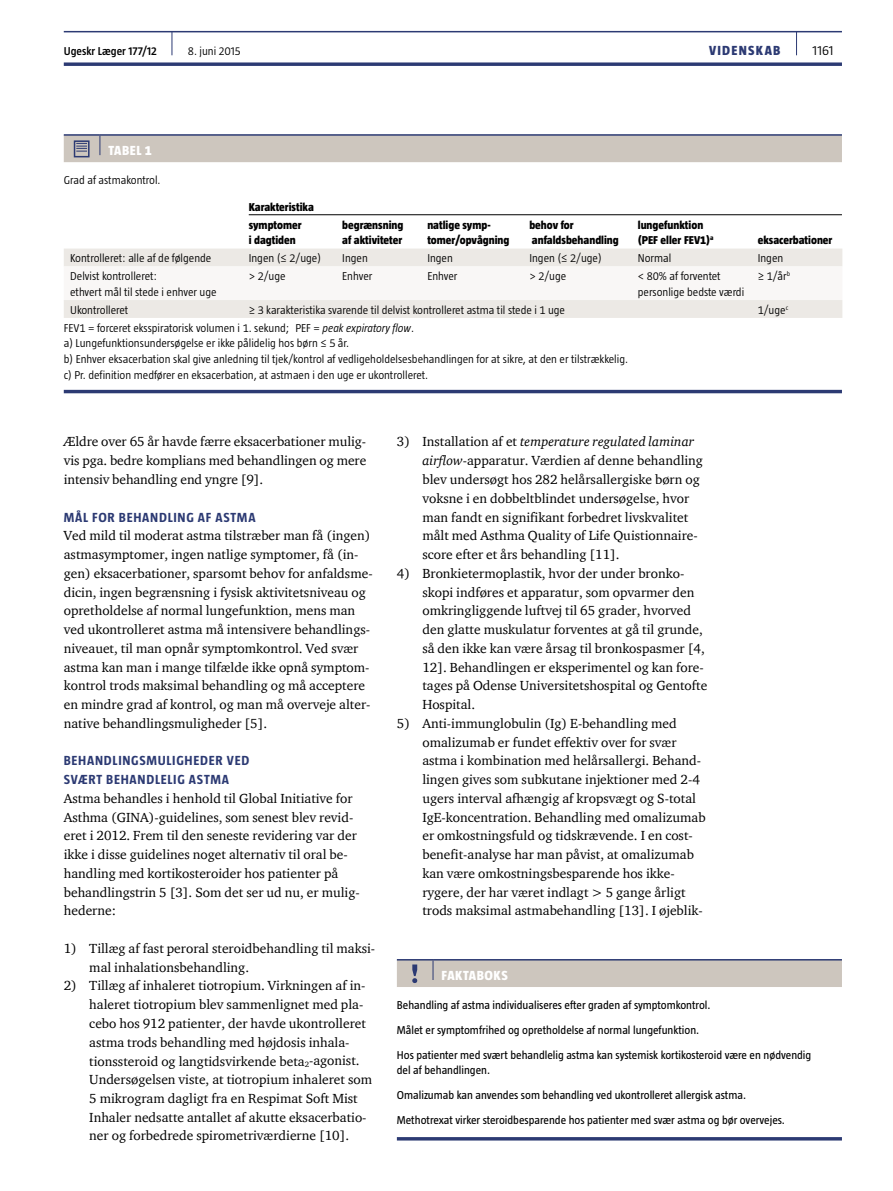
<style>
.page{position:relative;width:893px;height:1191px;background:#fff}
.page>*{position:absolute;margin:0;border:0;box-sizing:border-box;transform-origin:0 0}
.t1{font:13.5px/18.8px "ITC Charter Com";color:#000}
.t2{font:700 13.5px "Taz";letter-spacing:.055em;color:#2c3a73}
.t3{font:800 13.5px "Taz";color:#fff}
.t4{font:800 13.5px "Taz";letter-spacing:.095em;color:#2c3a73}
.t5{font:300 13.5px "Taz";color:#000}
.t6{font:300 11.7px/15.8px "Taz";color:#000}
.t7{font:11.7px/24.8px "Taz";color:#000}
.t8{font:800 11.7px/15.8px "Taz";color:#000}
.t9{font:600 11.7px "Taz";color:#000}
.s1{font-style:italic}
</style>
<div class="page">
<hr style="left:64px;top:31px;width:778px;height:1px;background:#2c3a73">
<svg style="left:64px;top:62px;width:778px;height:4px;background:#485485"></svg>
<svg style="left:796px;top:32px;width:1px;height:23px"></svg>
<svg style="left:172px;top:32px;width:1px;height:23px"></svg>
<hr style="left:64px;top:134px;width:36px;height:2px;background:#2c3a73">
<hr style="left:100px;top:134px;width:742px;height:2px;background:#2c3a73">
<div style="left:64px;top:135px;width:778px;height:27px;background:#cdc6be"></div>
<div style="left:64px;top:248px;width:778px;height:70px;background:#ece9e5"></div>
<div style="left:64px;top:266px;width:778px;height:34px;background:#f9f7f6"></div>
<hr style="left:249px;top:214px;width:593px;height:1px;background:#000">
<hr style="left:64px;top:390px;width:778px;height:3px;background:#2c3a73">
<svg style="left:397px;top:959px;width:445px;height:28px;background:#c3bdb9"></svg>
<hr style="left:397px;top:1137px;width:445px;height:3px;background:#2c3a73">
<p class="t9" style="left:64px;top:45px;width:95px">Ugeskr Læger 177/12</p>
<p class="t6" style="left:188px;top:43px;width:54px">8. juni 2015</p>
<p class="t4" style="left:709px;top:43px;width:73px">VIDENSKAB</p>
<p class="t5" style="left:813px;top:43px;width:22px">1161</p>
<p class="t3" style="left:108px;top:143px;width:45px">Tabe l 1</p>
<p class="t6" style="left:64px;top:172px;width:98px">Grad af astmakontrol.</p>
<p class="t8" style="left:249px;top:198px;width:67px;line-height:17.9px">Karakteristika symptomer</p>
<p class="t8" style="left:249px;top:232px;width:49px">i dagtiden</p>
<p class="t8" style="left:342px;top:216px;width:63px">begrænsning af aktiviteter</p>
<p class="t8" style="left:427px;top:216px;width:84px">natlige symp&shy;tomer/opvågning</p>
<p class="t8" style="left:529px;top:216px;width:91px">behov for anfaldsbehandling</p>
<p class="t8" style="left:638px;top:216px;width:77px">lungefunktion (PEF eller FEV1)<sup>a</sup></p>
<p class="t8" style="left:758px;top:232px;width:76px">eksacerbationer</p>
<p class="t6" style="left:70px;top:250px;width:143px">Kontrolleret: alle af de følgende</p>
<p class="t6" style="left:249px;top:250px;width:74px">Ingen (≤ 2/uge)</p>
<p class="t6" style="left:342px;top:250px;width:27px">Ingen</p>
<p class="t6" style="left:427px;top:250px;width:27px">Ingen</p>
<p class="t6" style="left:529px;top:250px;width:74px">Ingen (≤ 2/uge)</p>
<p class="t6" style="left:638px;top:250px;width:35px">Normal</p>
<p class="t6" style="left:758px;top:250px;width:27px">Ingen</p>
<p class="t6" style="left:70px;top:268px;width:148px">Delvist kontrolleret:<br>ethvert mål til stede i enhver uge</p>
<p class="t6" style="left:249px;top:268px;width:38px">&gt; 2/uge</p>
<p class="t6" style="left:342px;top:268px;width:32px">Enhver</p>
<p class="t6" style="left:427px;top:268px;width:32px">Enhver</p>
<p class="t6" style="left:529px;top:268px;width:38px">&gt; 2/uge</p>
<p class="t6" style="left:638px;top:268px;width:108px">&lt; 80% af forventet personlige bedste værdi</p>
<p class="t6" style="left:758px;top:268px;width:34px">≥ 1/år<sup>b</sup></p>
<p class="t6" style="left:70px;top:302px;width:60px">Ukontrolleret</p>
<p class="t6" style="left:249px;top:302px;width:318px">≥ 3 karakteristika svarende til delvist kontrolleret astma til stede i 1 uge</p>
<p class="t6" style="left:758px;top:302px;width:32px">1/uge<sup>c</sup></p>
<p class="t6" style="left:64px;top:319px;width:566px">FEV1 = forceret eksspiratorisk volumen i 1. sekund; PEF = <span class="s1">peak expiratory flow</span>.<br>a) Lungefunktionsundersøgelse er ikke pålidelig hos børn ≤ 5 år.<br>b) Enhver eksacerbation skal give anledning til tjek/kontrol af vedligeholdelsesbehandlingen for at sikre, at den er tilstrækkelig. c) Pr. definition medfører en eksacerbation, at astmaen i den uge er ukontrolleret.</p>
<p class="t1" style="left:64px;top:432px;width:304px;text-align:justify">Ældre over 65 år havde færre eksacerbationer mulig&shy;vis pga. bedre komplians med behandlingen og mere intensiv behandling end yngre [9].</p>
<p class="t2" style="left:64px;top:509px;width:37px">MÅL FOR</p>
<p class="t2" style="left:119px;top:509px;width:32px">BEHANDL</p>
<p class="t2" style="left:173px;top:509px;width:84px">ING AF ASTMA</p>
<p class="t1" style="left:64px;top:526px;width:310px">Ved mild til moderat astma tilstræber man få (ingen) astmasymptomer, ingen natlige symptomer, få (in&shy;gen) eksacerbationer, sparsomt behov for anfaldsme&shy;dicin, ingen begrænsning i fysisk aktivitetsniveau og opretholdelse af normal lungefunktion, mens man ved ukontrolleret astma må intensivere behandlings&shy;niveauet, til man opnår symptomkontrol. Ved svær astma kan man i mange tilfælde ikke opnå symptom&shy;kontrol trods maksimal behandling og må acceptere en mindre grad af kontrol, og man må overveje alter&shy;native behandlingsmuligheder [5].</p>
<p class="t2" style="left:64px;top:753px;width:32px">BEHANDL</p>
<p class="t2" style="left:118px;top:753px;width:84px">INGSMULIGHEDER</p>
<p class="t2" style="left:227px;top:753px;width:16px">VED</p>
<p class="t2" style="left:64px;top:772px;width:74px">SVÆRT BEHANDLEL</p>
<p class="t2" style="left:173px;top:772px;width:57px">IG ASTMA</p>
<p class="t1" style="left:64px;top:788px;width:297px">Astma behandles i henhold til Global Initiative for Asthma (GINA)-guidelines, som senest blev revid-- eret i 2012. Frem til den seneste revidering var der ikke i disse guidelines noget alternativ til oral be&shy;handling med kortikosteroider hos patienter på behandlingstrin 5 [3]. Som det ser ud nu, er mulig&shy;hederne:</p>
<p class="t1" style="left:89px;top:938px;width:287px;text-indent:-26px">1) Tillæg af fast peroral steroidbehandling til maksi&shy;mal inhalationsbehandling.</p>
<p class="t1" style="left:89px;top:976px;width:284px;text-indent:-26px">2) Tillæg af inhaleret tiotropium. Virkningen af in&shy;haleret tiotropium blev sammenlignet med pla&shy;cebo hos 912 patienter, der havde ukontrolleret astma trods behandling med højdosis inhala&shy;tionssteroid og langtidsvirkende beta<sub>2</sub>-agonist.<br>Undersøgelsen viste, at tiotropium inhaleret som 5 mikrogram dagligt fra en Respimat Soft Mist Inhaler nedsatte antallet af akutte eksacerbatio&shy;ner og forbedrede spirometriværdierne [10].</p>
<p class="t1" style="left:422px;top:432px;width:282px;text-indent:-26px">3) Installation af et <span class="s1">temperature regulated laminar airflow</span>-apparatur. Værdien af denne behandling blev undersøgt hos 282 helårsallergiske børn og voksne i en dobbeltblindet undersøgelse, hvor man fandt en signifikant forbedret livskvalitet målt med Asthma Quality of Life Quistionnaire&shy;score efter et års behandling [11].</p>
<p class="t1" style="left:422px;top:563px;width:286px;text-indent:-26px">4) Bronkietermoplastik, hvor der under bronko&shy;skopi indføres et apparatur, som opvarmer den omkringliggende luftvej til 65 grader, hvorved den glatte muskulatur forventes at gå til grunde, så den ikke kan være årsag til bronkospasmer [4, 12]. Behandlingen er eksperimentel og kan fore&shy;tages på Odense Universitetshospital og Gentofte Hospital.</p>
<p class="t1" style="left:422px;top:713px;width:285px;text-indent:-26px">5) Anti-immunglobulin (Ig) E-behandling med omalizumab er fundet effektiv over for svær astma i kombination med helårsallergi. Behand&shy;lingen gives som subkutane injektioner med 2-4 ugers interval afhængig af kropsvægt og S-total IgE-koncentration. Behandling med omalizumab er omkostningsfuld og tidskrævende. I en cost&shy;benefit-analyse har man påvist, at omalizumab kan være omkostningsbesparende hos ikke&shy;rygere, der har været indlagt &gt; 5 gange årligt trods maksimal astmabehandling [13]. I øjeblik-</p>
<p class="t3" style="left:441px;top:967px;width:15px">Faktaboks</p>
<p class="t7" style="left:397px;top:992px;width:416px">Behandling af astma individualiseres efter graden af symptomkontrol.<br>Målet er symptomfrihed og opretholdelse af normal lungefunktion.<br>Hos patienter med svært behandlelig astma kan systemisk kortikosteroid være en nødvendig</p>
<p class="t7" style="left:397px;top:1058px;width:390px">del af behandlingen.<br>Omalizumab kan anvendes som behandling ved ukontrolleret allergisk astma.<br>Methotrexat virker steroidbesparende hos patienter med svær astma og bør overvejes.</p>
</div>
